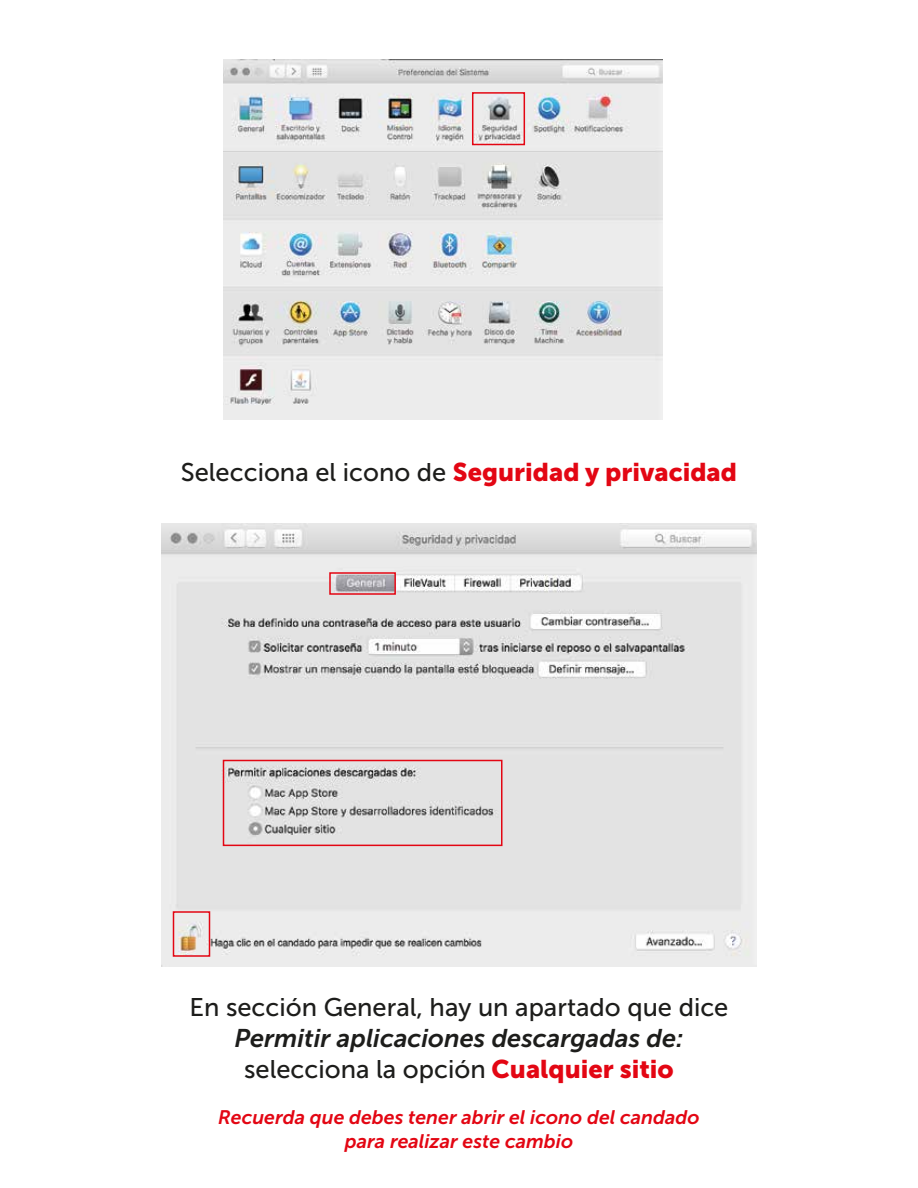
<style>
.page{position:relative;width:918px;height:1188px;background:#fff}
.page>*{position:absolute;margin:0;border:0;box-sizing:border-box;transform-origin:0 0}
.t1{font:25.5px "Museo Sans 500";color:#1d1d1b}
.t2{font:25.5px "Museo Sans 900";color:#e30613}
.t3{font:italic 25.5px "Museo Sans 700";color:#1d1d1b}
.t4{font:italic 19.5px/23.4px "Museo Sans 700";color:#e30613;text-align:center}
.s1{font-family:"Museo Sans 500";color:#1d1d1b}
.s2{font-family:"Museo Sans 900";color:#e30613}
</style>
<div class="page">
<img style="left:162px;top:524px;width:594px;height:442px">
<img style="left:224px;top:59px;width:439px;height:360px">
<div style="left:472px;top:92px;width:53px;height:53px;border:2px solid #e30613"></div>
<div style="left:329px;top:572px;width:67px;height:23px;border:2px solid #e30613"></div>
<div style="left:223px;top:760px;width:279px;height:86px;border:2px solid #e30613"></div>
<div style="left:173px;top:911px;width:37px;height:46px;border:2px solid #e30613"></div>
<p class="t2" style="left:181px;top:457px;width:558px"><span class="s1">Selecciona el icono de</span> Seguridad y privacidad</p>
<p class="t1" style="left:190px;top:994px;width:540px">En sección General, hay un apartado que dice</p>
<p class="t3" style="left:234px;top:1024px;width:451px">Permitir aplicaciones descargadas de:</p>
<p class="t1" style="left:244px;top:1055px;width:431px">selecciona la opción <span class="s2">Cualquier sitio</span></p>
<p class="t4" style="left:218px;top:1106px;width:483px">Recuerda que debes tener abrir el icono del candado para realizar este cambio</p>
</div>
